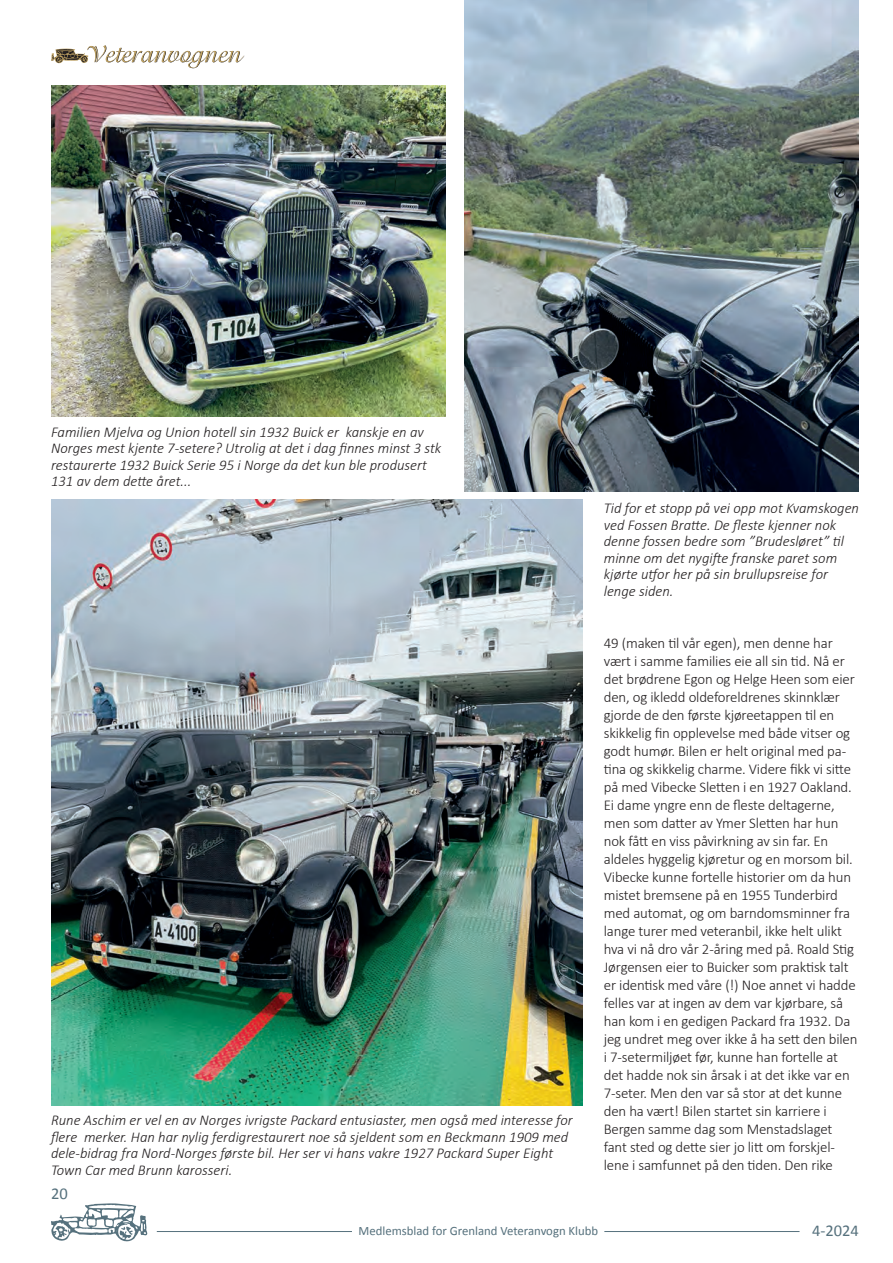
<style>
.page{position:relative;width:893px;height:1263px;background:#fff}
.page>*{position:absolute;margin:0;border:0;box-sizing:border-box;transform-origin:0 0}
.t1{font:16.5px "Calibri";color:#56717d}
.t2{font:300 15px/18px "Calibri";letter-spacing:-.01em;color:#231f20}
.t3{font:italic 300 15px/16.5px "Calibri";color:#231f20}
.t4{font:12.75px "Calibri";color:#56717d}
</style>
<div class="page">
<svg style="left:51px;top:45px;width:193px;height:23px"></svg>
<svg style="left:51px;top:1203px;width:96px;height:39px"></svg>
<hr style="left:157px;top:1231px;width:195px;height:1px;background:#56717d">
<hr style="left:604px;top:1231px;width:195px;height:1px;background:#56717d">
<img style="left:51px;top:85px;width:394px;height:332px">
<img style="left:51px;top:500px;width:532px;height:606px">
<img style="left:465px;top:0;width:394px;height:491px">
<p class="t3" style="left:51px;top:423px;width:392px">Familien Mjelva og Union hotell sin 1932 Buick er kanskje en av Norges mest kjente 7-setere? Utrolig at det i dag finnes minst 3 stk restaurerte 1932 Buick Serie 95 i Norge da det kun ble produsert 131 av dem dette året...</p>
<p class="t3" style="left:51px;top:1112px;width:523px">Rune Aschim er vel en av Norges ivrigste Packard entusiaster, men også med interesse for flere merker. Han har nylig ferdigrestaurert noe så sjeldent som en Beckmann 1909 med dele-bidrag fra Nord-Norges første bil. Her ser vi hans vakre 1927 Packard Super Eight Town Car med Brunn karosseri.</p>
<p class="t1" style="left:51px;top:1183px;width:18px">20</p>
<p class="t3" style="left:604px;top:500px;width:257px">Tid for et stopp på vei opp mot Kvamskogen ved Fossen Bratte. De fleste kjenner nok denne fossen bedre som ”Brudesløret” til minne om det nygifte franske paret som kjørte utfor her på sin brullupsreise for lenge siden.</p>
<p class="t2" style="left:604px;top:633px;width:255px">49 (maken til vår egen), men denne har vært i samme families eie all sin tid. Nå er det brødrene Egon og Helge Heen som eier den, og ikledd oldeforeldrenes skinnklær gjorde de den første kjøreetappen til en skikkelig fin opplevelse med både vitser og godt humør. Bilen er helt original med pa&shy;tina og skikkelig charme. Videre fikk vi sitte på med Vibecke Sletten i en 1927 Oakland.<br>Ei dame yngre enn de fleste deltagerne, men som datter av Ymer Sletten har hun nok fått en viss påvirkning av sin far. En aldeles hyggelig kjøretur og en morsom bil.<br>Vibecke kunne fortelle historier om da hun mistet bremsene på en 1955 Tunderbird med automat, og om barndomsminner fra lange turer med veteranbil, ikke helt ulikt hva vi nå dro vår 2-åring med på. Roald Stig Jørgensen eier to Buicker som praktisk talt er identisk med våre (!) Noe annet vi hadde felles var at ingen av dem var kjørbare, så han kom i en gedigen Packard fra 1932. Da jeg undret meg over ikke å ha sett den bilen i 7-setermiljøet før, kunne han fortelle at det hadde nok sin årsak i at det ikke var en 7-seter. Men den var så stor at det kunne den ha vært! Bilen startet sin karriere i Bergen samme dag som Menstadslaget fant sted og dette sier jo litt om forskjel&shy;lene i samfunnet på den tiden. Den rike</p>
<p class="t4" style="left:358px;top:1222px;width:241px">Medlemsblad for Grenland Veteranvogn Klubb</p>
<p class="t1" style="left:812px;top:1220px;width:48px">4-2024</p>
</div>
